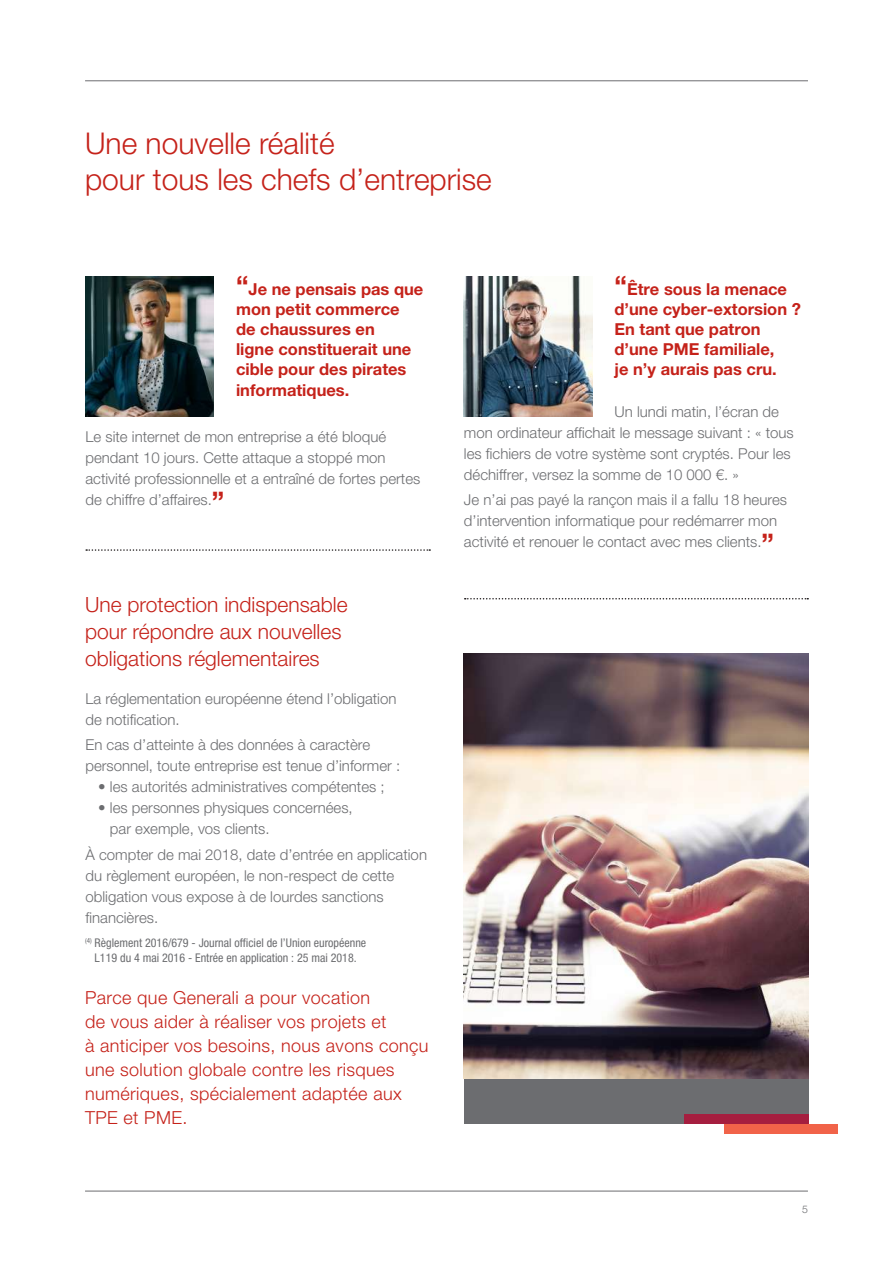
<style>
.page{position:relative;width:893px;height:1263px;background:#fff}
.page>*{position:absolute;margin:0;border:0;box-sizing:border-box;transform-origin:0 0}
.t1{font:300 30px/36px "Helvetica Neue LT Std";color:#c5221a}
.t2{font:300 21px/27px "Helvetica Neue LT Std";color:#c5221a}
.t3{font:300 18px/24px "Helvetica Neue LT Std";letter-spacing:.02em;color:#c5221a}
.t4{font:700 16.5px/20.1px "Helvetica Neue LT Std";color:#c5221a}
.t5{font:300 15px/21px "Helvetica Neue LT Std";color:#6c6d70}
.t6{font:condensed 12px/15px "Helvetica Neue LT Std";color:#6c6d70;text-align:center}
.t7{font:300 10.5px "Helvetica Neue LT Std";color:#6c6d70}
.s1{font-size:27px}
.s2{font-weight:700;font-size:27px;color:#c5221a}
</style>
<div class="page">
<div style="left:464px;top:654px;width:345px;height:470px;background:#6c6d70"></div>
<img style="left:464px;top:654px;width:345px;height:425px">
<img style="left:86px;top:276px;width:128px;height:141px">
<img style="left:464px;top:276px;width:128px;height:141px">
<hr style="left:85px;top:1191px;width:723px;height:1px;background:#6c6d70">
<hr style="left:85px;top:80px;width:723px;height:1px;background:#6c6d70">
<svg style="left:86px;top:549px;width:344px;height:2px"></svg>
<svg style="left:465px;top:598px;width:343px;height:1px"></svg>
<div style="left:724px;top:1124px;width:114px;height:9px;background:#f16349"></div>
<div style="left:684px;top:1114px;width:124px;height:10px;background:#a51e3f"></div>
<h1 class="t1" style="left:85px;top:125px;width:408px">Une nouvelle réalité<br>pour tous les chefs d’entreprise</h1>
<p class="t4" style="left:236px;top:279px;width:189px"><span class="s1">“</span>Je ne pensais pas que mon petit commerce de chaussures en<br>ligne constituerait une cible pour des pirates informatiques.</p>
<p class="t5" style="left:86px;top:426px;width:336px">Le site internet de mon entreprise a été bloqué pendant 10 jours. Cette attaque a stoppé mon activité professionnelle et a entraîné de fortes pertes de chiffre d’affaires.<span class="s2">”</span></p>
<h2 class="t2" style="left:85px;top:590px;width:264px">Une protection indispensable pour répondre aux nouvelles obligations réglementaires</h2>
<p class="t5" style="left:86px;top:688px;width:312px">La réglementation européenne étend l’obligation de notification.</p>
<p class="t5" style="left:86px;top:734px;width:316px">En cas d’atteinte à des données à caractère personnel, toute entreprise est tenue d’informer :</p>
<p class="t5" style="left:98px;top:776px;width:288px">• les autorités administratives compétentes ;</p>
<p class="t5" style="left:110px;top:797px;width:244px;text-indent:-12px">• les personnes physiques concernées, par exemple, vos clients.</p>
<p class="t5" style="left:86px;top:843px;width:343px">À compter de mai 2018, date d’entrée en application du règlement européen, le non-respect de cette obligation vous expose à de lourdes sanctions financières.</p>
<p class="t6" style="left:85px;top:935px;width:283px"><sup>(4)</sup> Règlement 2016/679 - Journal officiel de l’Union européenne<br>L119 du 4 mai 2016 - Entrée en application : 25 mai 2018.</p>
<p class="t3" style="left:85px;top:985px;width:345px">Parce que Generali a pour vocation<br>de vous aider à réaliser vos projets et<br>à anticiper vos besoins, nous avons conçu une solution globale contre les risques numériques, spécialement adaptée aux TPE et PME.</p>
<p class="t4" style="left:614px;top:279px;width:188px"><span class="s1">“</span>Être sous la menace d’une cyber-extorsion ?<br>En tant que patron d’une PME familiale,<br>je n’y aurais pas cru.</p>
<p class="t5" style="left:464px;top:400px;width:331px;text-indent:151px">Un lundi matin, l’écran de mon ordinateur affichait le message suivant : « tous les fichiers de votre système sont cryptés. Pour les déchiffrer, versez la somme de 10 000 €. »</p>
<p class="t5" style="left:464px;top:489px;width:325px">Je n’ai pas payé la rançon mais il a fallu 18 heures d’intervention informatique pour redémarrer mon activité et renouer le contact avec mes clients.<span class="s2">”</span></p>
<p class="t7" style="left:802px;top:1203px;width:7px">5</p>
</div>
